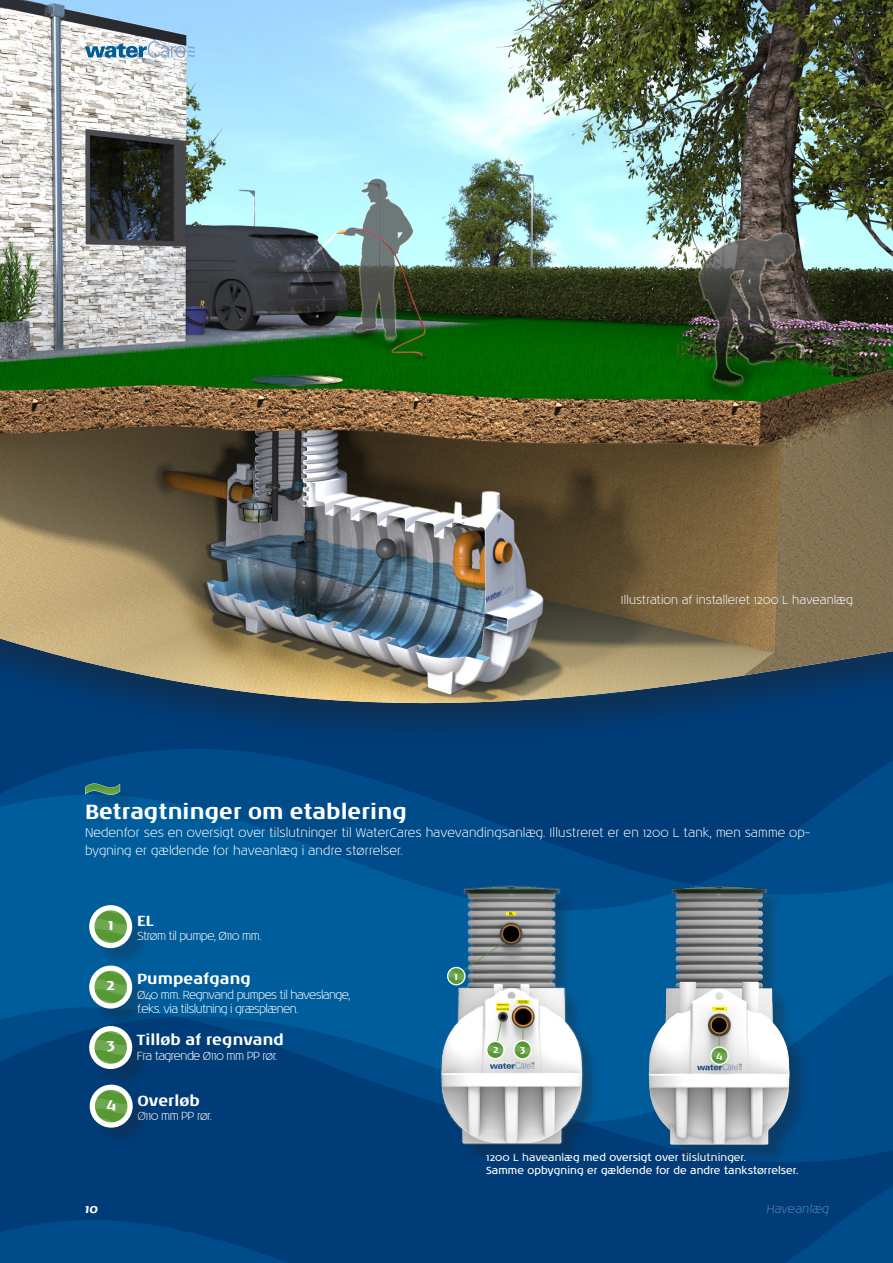
<style>
.page{position:relative;width:893px;height:1263px;background:#fff}
.page>*{position:absolute;margin:0;border:0;box-sizing:border-box;transform-origin:0 0}
.t1{font:700 21px "Noa LT Std";color:#fff}
.t2{font:700 15.45px "Noa LT Std";color:#fff}
.t3{font:700 15px "Noa LT Std";color:#fff}
.t4{font:300 12.75px/18px "Noa LT Std";color:#fff}
.t5{font:300 12px/14.4px "Noa LT Std";letter-spacing:-.04em;color:#fff}
.t6{font:300 12px "Noa LT Std";color:#fff}
.t7{font:italic 300 12px "Noa LT Std";color:#6386ae}
.t8{font:italic 700 12px "Noa LT Std";color:#fff}
.t9{font:10.5px/12.6px "Noa LT Std";letter-spacing:.005em;color:#fff}
.t10{font:700 10.2px "Noa LT Std";color:#fff}
</style>
<div class="page">
<img style="left:0;top:0;width:893px;height:283px">
<svg style="left:85px;top:41px;width:110px;height:17px"></svg>
<img style="left:0;top:283px;width:893px;height:980px">
<p class="t6" style="left:621px;top:592px;width:234px">Illustration af installeret 1200 L haveanlæg</p>
<p class="t1" style="left:85px;top:799px;width:323px">Betragtninger om etablering</p>
<p class="t4" style="left:85px;top:824px;width:727px">Nedenfor ses en oversigt over tilslutninger til WaterCares havevandingsanlæg. Illustreret er en 1200 L tank, men samme op&shy;bygning er gældende for haveanlæg i andre størrelser.</p>
<p class="t2" style="left:108px;top:914px;width:8px">1</p>
<p class="t2" style="left:107px;top:975px;width:10px">2</p>
<p class="t3" style="left:137px;top:911px;width:18px">EL</p>
<p class="t5" style="left:137px;top:929px;width:126px">Strøm til pumpe, Ø110 mm.</p>
<p class="t3" style="left:137px;top:970px;width:115px">Pumpeafgang</p>
<p class="t5" style="left:137px;top:988px;width:215px">Ø40 mm. Regnvand pumpes til haveslange, f.eks. via tilslutning i græsplænen.</p>
<p class="t2" style="left:107px;top:1035px;width:10px">3</p>
<p class="t3" style="left:137px;top:1031px;width:149px">Tilløb af regnvand</p>
<p class="t5" style="left:137px;top:1048px;width:142px">Fra tagrende Ø110 mm PP rør.</p>
<p class="t3" style="left:137px;top:1091px;width:64px">Overløb</p>
<p class="t5" style="left:137px;top:1109px;width:76px">Ø110 mm PP rør.</p>
<p class="t2" style="left:106px;top:1094px;width:12px">4</p>
<p class="t10" style="left:454px;top:969px;width:6px">1</p>
<p class="t10" style="left:493px;top:1043px;width:7px">2</p>
<p class="t10" style="left:520px;top:1043px;width:7px">3</p>
<p class="t10" style="left:716px;top:1049px;width:8px">4</p>
<p class="t9" style="left:486px;top:1152px;width:314px">1200 L haveanlæg med oversigt over tilslutninger.<br>Samme opbygning er gældende for de andre tankstørrelser.</p>
<p class="t8" style="left:85px;top:1201px;width:15px">10</p>
<p class="t7" style="left:767px;top:1201px;width:64px">Haveanlæg</p>
</div>
